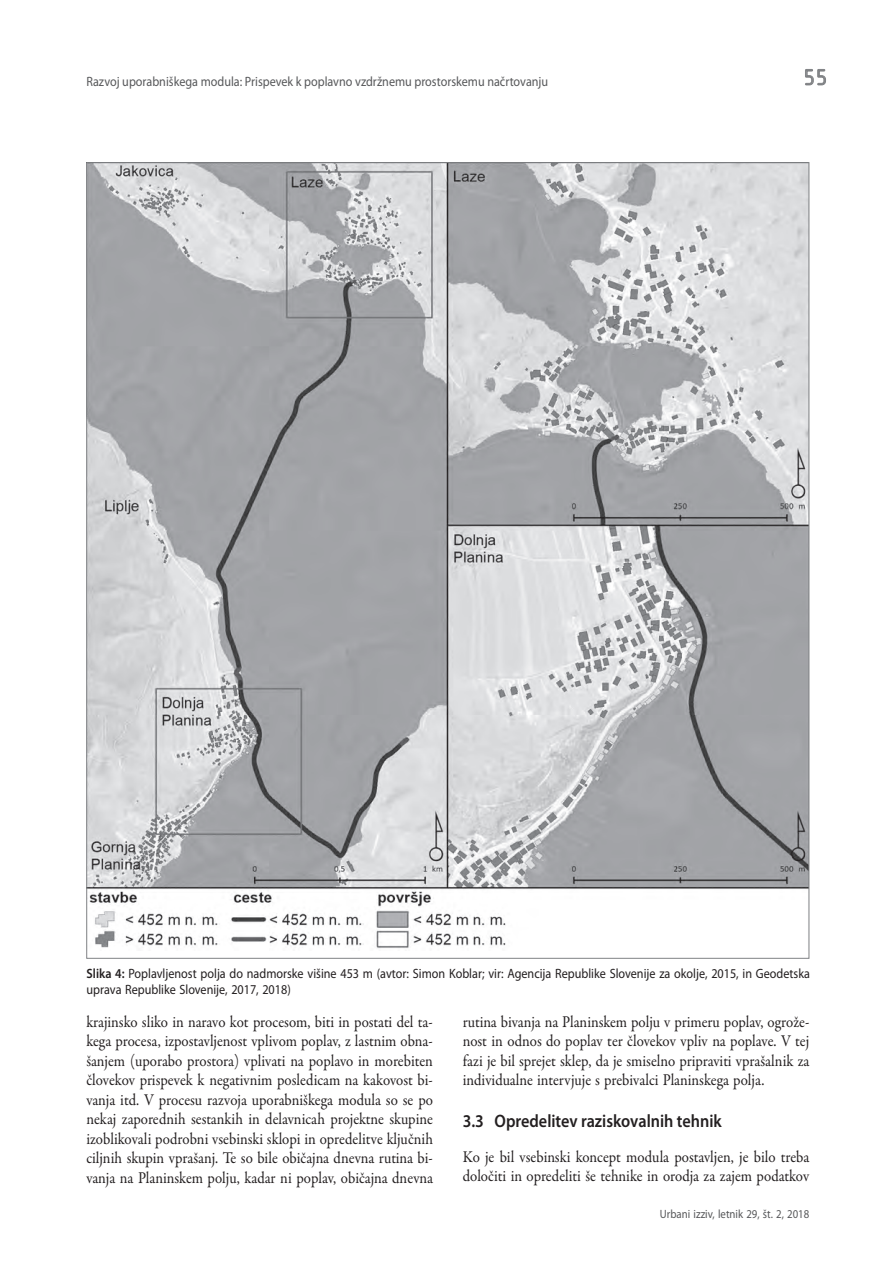
<style>
.page{position:relative;width:895px;height:1264px;background:#fff}
.page>*{position:absolute;margin:0;border:0;box-sizing:border-box;transform-origin:0 0}
.t1{font:24px "ISOCTEUR";color:#808285}
.t2{font:600 18px "Myriad Pro";color:#231f20;scale:.9 1}
.t3{font:16.5px/19.5px "Garamond Premr Pro";color:#231f20;text-align:justify;scale:.9 1}
.t4{font:13.5px/16.5px "Myriad Pro";color:#231f20;scale:.9 1}
.t5{font:13.5px "Myriad Pro";color:#57585a;scale:.9 1}
.t6{font:12px "Myriad Pro";color:#57585a;scale:.9 1}
.s1{font-weight:600}
</style>
<div class="page">
<svg style="left:805px;top:69px;width:21px;height:17px"></svg>
<img style="left:88px;top:164px;width:719px;height:785px">
<p class="t5" style="left:86px;top:74px;width:515px">Razvoj uporabniškega modula: Prispevek k poplavno vzdržnemu prostorskemu načrtovanju</p>
<h1 class="t1" style="left:801px;top:62px;width:31px">55</h1>
<p class="t4" style="left:87px;top:965px;width:805px"><span class="s1">Slika 4:</span> Poplavljenost polja do nadmorske višine 453 m (avtor: Simon Koblar; vir: Agencija Republike Slovenije za okolje, 2015, in Geodetska uprava Republike Slovenije, 2017, 2018)</p>
<p class="t3" style="left:86px;top:1012px;width:387px">krajinsko sliko in naravo kot procesom, biti in postati del ta&shy;kega procesa, izpostavljenost vplivom poplav, z lastnim obna&shy;šanjem (uporabo prostora) vplivati na poplavo in morebiten človekov prispevek k negativnim posledicam na kakovost bi&shy;vanja itd. V procesu razvoja uporabniškega modula so se po nekaj zaporednih sestankih in delavnicah projektne skupine izoblikovali podrobni vsebinski sklopi in opredelitve ključnih ciljnih skupin vprašanj. Te so bile običajna dnevna rutina bi&shy;vanja na Planinskem polju, kadar ni poplav, običajna dnevna</p>
<p class="t3" style="left:463px;top:1012px;width:387px">rutina bivanja na Planinskem polju v primeru poplav, ogrože&shy;nost in odnos do poplav ter človekov vpliv na poplave. V tej fazi je bil sprejet sklep, da je smiselno pripraviti vprašalnik za individualne intervjuje s prebivalci Planinskega polja.</p>
<p class="t2" style="left:463px;top:1109px;width:289px">3.3 Opredelitev raziskovalnih tehnik</p>
<p class="t3" style="left:463px;top:1147px;width:387px">Ko je bil vsebinski koncept modula postavljen, je bilo treba določiti in opredeliti še tehnike in orodja za zajem podatkov</p>
<p class="t6" style="left:660px;top:1207px;width:168px">Urbani izziv, letnik 29, št. 2, 2018</p>
</div>
